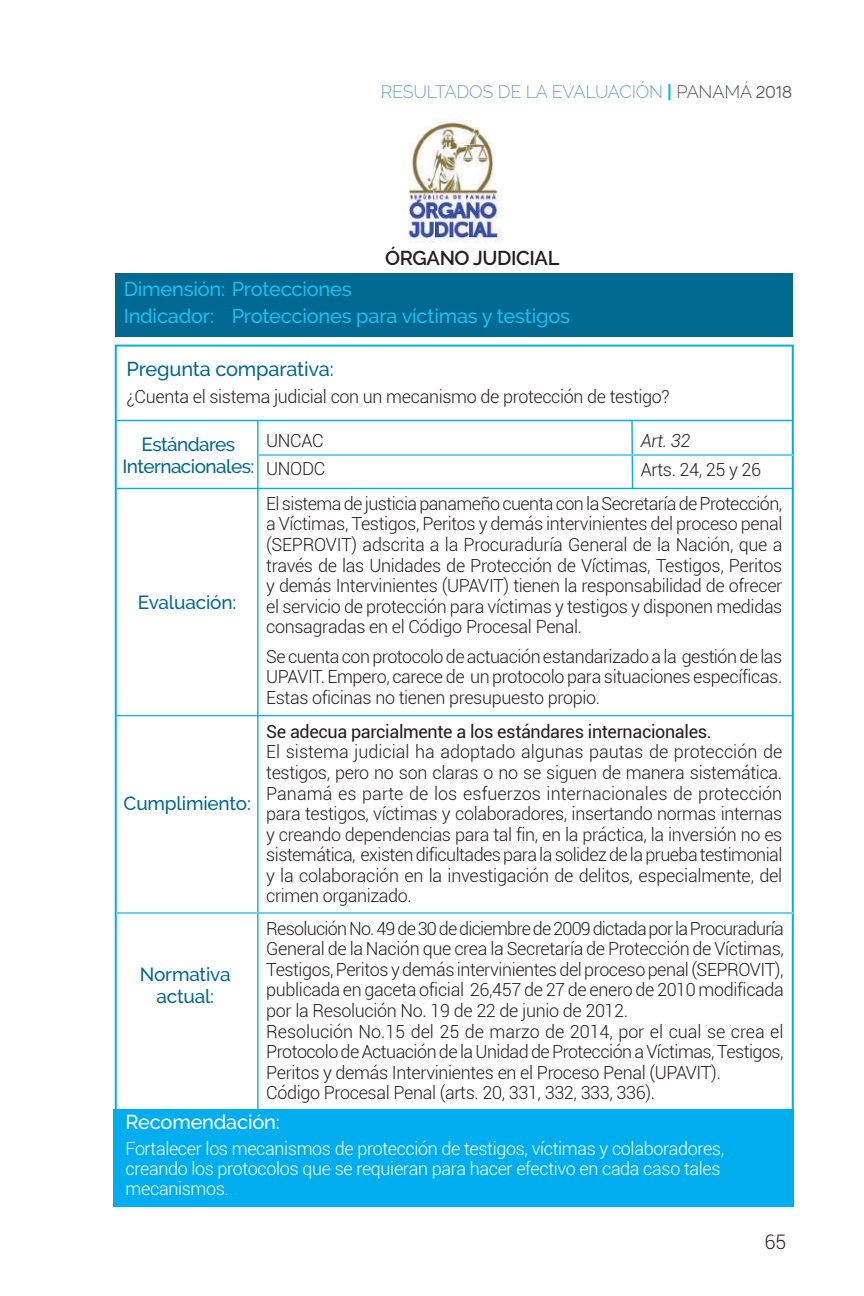
<style>
.page{position:relative;width:864px;height:1296px;background:#fff}
.page>*{position:absolute;margin:0;border:0;box-sizing:border-box;transform-origin:0 0}
.t1{font:500 20px/26.8px "Raleway";letter-spacing:-.01em;color:#15c0f2}
.t2{font:500 20px "Raleway";letter-spacing:-.01em;color:#006991}
.t3{font:600 20px "Raleway";letter-spacing:-.02em;color:#231f20}
.t4{font:500 20px "Raleway";letter-spacing:-.01em;color:#fff}
.t5{font:300 20px "Roboto";color:#231f20}
.t6{font:500 19px/22px "Raleway";letter-spacing:-.015em;color:#006991;text-align:center}
.t7{font:300 18px/20.6px "Roboto";letter-spacing:-.02em;color:#231f20;text-align:justify}
.t8{font:300 18px/20px "Roboto";letter-spacing:-.02em;color:#fff}
.t9{font:18px "Roboto";letter-spacing:-.02em;color:#231f20}
.t10{font:300 18px "Raleway";letter-spacing:-.01em;color:#71a1d5}
.t11{font:italic 300 18px "Roboto";color:#231f20}
.s1{font-weight:700;color:#00baf1}
.s2{color:#57585a}
.s3{font-family:"Bariol";font-weight:400;color:#57585a}
</style>
<div class="page">
<div style="left:115px;top:274px;width:678px;height:63px;background:#006991"></div>
<hr style="left:257px;top:420px;width:2px;height:689px;background:#00aeef">
<hr style="left:116px;top:488px;width:678px;height:1px;background:#00aeef">
<hr style="left:116px;top:715px;width:678px;height:1px;background:#00aeef">
<hr style="left:116px;top:420px;width:678px;height:1px;background:#00aeef">
<hr style="left:631px;top:420px;width:2px;height:68px;background:#00aeef">
<img style="left:408px;top:120px;width:94px;height:123px">
<div style="left:114px;top:1109px;width:680px;height:98px;background:#00aeef"></div>
<hr style="left:258px;top:454px;width:536px;height:2px;background:#67cef5">
<hr style="left:116px;top:912px;width:678px;height:2px;background:#67cef5">
<p class="t10" style="left:381px;top:81px;width:413px">RESULTADOS DE LA EVALUACIÓN <span class="s1">|</span> <span class="s2">PANAMÁ</span> <span class="s3">2018</span></p>
<p class="t3" style="left:385px;top:247px;width:176px">ÓRGANO JUDICIAL</p>
<p class="t1" style="left:124px;top:276px;width:448px">Dimensión: Protecciones<br>Indicador: Protecciones para víctimas y testigos</p>
<p class="t2" style="left:127px;top:357px;width:209px">Pregunta comparativa:</p>
<p class="t7" style="left:127px;top:385px;width:545px">¿Cuenta el sistema judicial con un mecanismo de protección de testigo?</p>
<p class="t6" style="left:123px;top:434px;width:133px">Estándares<br>Internacionales:</p>
<p class="t7" style="left:266px;top:426px;width:61px;line-height:28px">UNCAC<br>UNODC</p>
<p class="t11" style="left:641px;top:428px;width:51px">Art. 32</p>
<p class="t7" style="left:641px;top:458px;width:122px">Arts. 24, 25 y 26</p>
<p class="t6" style="left:138px;top:591px;width:100px">Evaluación:</p>
<p class="t6" style="left:124px;top:792px;width:129px">Cumplimiento:</p>
<p class="t6" style="left:140px;top:963px;width:92px">Normativa actual:</p>
<p class="t7" style="left:266px;top:492px;width:518px">El sistema de justicia panameño cuenta con la Secretaría de Protección, a Víctimas, Testigos, Peritos y demás intervinientes del proceso penal (SEPROVIT) adscrita a la Procuraduría General de la Nación, que a través de las Unidades de Protección de Víctimas, Testigos, Peritos y demás Intervinientes (UPAVIT) tienen la responsabilidad de ofrecer el servicio de protección para víctimas y testigos y disponen medidas consagradas en el Código Procesal Penal.</p>
<p class="t7" style="left:266px;top:646px;width:518px">Se cuenta con protocolo de actuación estandarizado a la gestión de las UPAVIT. Empero, carece de un protocolo para situaciones específicas.<br>Estas oficinas no tienen presupuesto propio.</p>
<p class="t9" style="left:266px;top:719px;width:447px">Se adecua parcialmente a los estándares internacionales.</p>
<p class="t7" style="left:266px;top:741px;width:518px">El sistema judicial ha adoptado algunas pautas de protección de testigos, pero no son claras o no se siguen de manera sistemática.<br>Panamá es parte de los esfuerzos internacionales de protección para testigos, víctimas y colaboradores, insertando normas internas y creando dependencias para tal fin, en la práctica, la inversión no es sistemática, existen dificultades para la solidez de la prueba testimonial y la colaboración en la investigación de delitos, especialmente, del crimen organizado.</p>
<p class="t7" style="left:266px;top:917px;width:519px;text-align:left">Resolución No. 49 de 30 de diciembre de 2009 dictada por la Procuraduría General de la Nación que crea la Secretaría de Protección de Víctimas, Testigos, Peritos y demás intervinientes del proceso penal (SEPROVIT), publicada en gaceta oficial 26,457 de 27 de enero de 2010 modificada por la Resolución No. 19 de 22 de junio de 2012.<br>Resolución No.15 del 25 de marzo de 2014, por el cual se crea el Protocolo de Actuación de la Unidad de Protección a Víctimas, Testigos, Peritos y demás Intervinientes en el Proceso Penal (UPAVIT).<br>Código Procesal Penal (arts. 20, 331, 332, 333, 336).</p>
<p class="t4" style="left:126px;top:1110px;width:156px">Recomendación:</p>
<p class="t8" style="left:126px;top:1138px;width:600px">Fortalecer los mecanismos de protección de testigos, víctimas y colaboradores, creando los protocolos que se requieran para hacer efectivo en cada caso tales mecanismos.</p>
<p class="t5" style="left:764px;top:1228px;width:23px">65</p>
</div>
